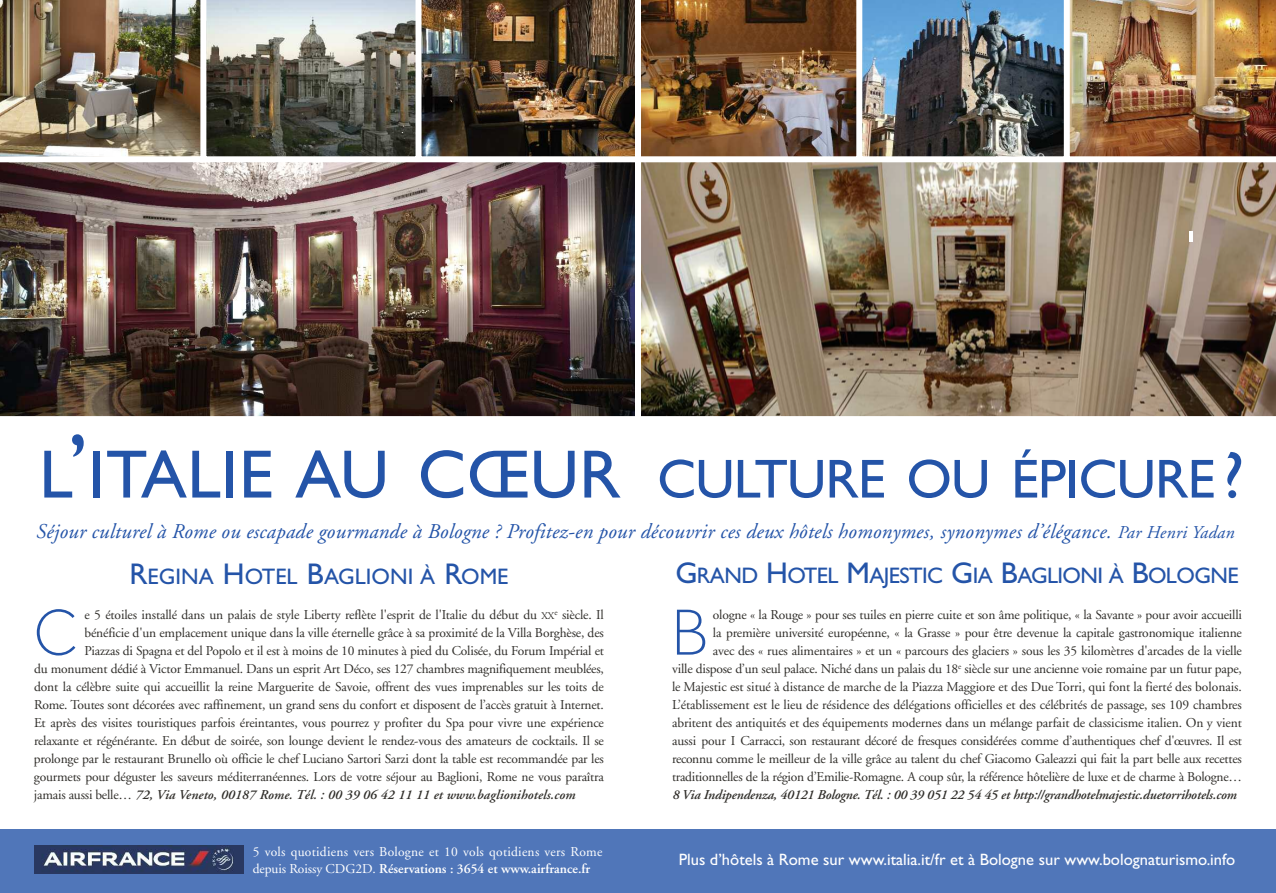
<style>
.page{position:relative;width:1276px;height:893px;background:#fff}
.page>*{position:absolute;margin:0;border:0;box-sizing:border-box;transform-origin:0 0}
.t1{font:300 61.5px "Nobel";color:#2454a8}
.t2{font:55.2px "Gill Sans Std";letter-spacing:-.015em;color:#2454a8}
.t3{font:22.5px "Gill Sans Std";letter-spacing:-.025em;color:#2454a8}
.t4{font:22.5px "Gill Sans Std";color:#2454a8}
.t5{font:italic 21px "Adobe Garamond";letter-spacing:.01em;color:#2454a8}
.t6{font:16.5px "Gill Sans Std";color:#fff}
.t7{font:13.5px/18px "Adobe Garamond";letter-spacing:-.015em;color:#302e2a;text-align:right}
.t8{font:13.5px/17.7px "Adobe Garamond";letter-spacing:.02em;color:#fff}
.t9{font:italic 600 13.5px "Adobe Garamond";letter-spacing:-.01em;color:#302e2a}
.t10{font:italic 600 13.5px "Adobe Garamond";letter-spacing:.01em;color:#302e2a}
.s1{font-size:68.7px}
.s2{font-size:91.5px}
.s3{font-size:66px}
.s4{font-size:18px}
.s5{font-size:30px}
.s6{font-size:10.2px}
.s7{font-weight:400;font-style:normal}
.s8{font-weight:600}
</style>
<div class="page">
<img style="left:641px;top:162px;width:635px;height:255px">
<img style="left:0;top:162px;width:635px;height:255px">
<hr style="left:1189px;top:231px;width:4px;height:10px;background:#fff">
<div style="left:0;top:829px;width:1276px;height:64px;background:#5076b9"></div>
<img style="left:34px;top:846px;width:210px;height:27px">
<img style="left:0;top:0;width:1276px;height:157px">
<h2 class="t2" style="left:39px;top:458px;width:1206px"><span class="s1">L</span><span class="s2">’</span><span class="s1">ITALIE AU CŒUR</span> CULTURE OU ÉPICURE<span class="s3">?</span></h2>
<h3 class="t5" style="left:36px;top:523px;width:1199px">Séjour culturel à Rome ou escapade gourmande à Bologne ? Profitez-en pour découvrir ces deux hôtels homonymes, synonymes d’élégance. <span class="s4">Par Henri Yadan</span></h3>
<h3 class="t4" style="left:129px;top:567px;width:381px"><span class="s5">R</span>EGINA <span class="s5">H</span>OTEL <span class="s5">B</span>AGLIONI À <span class="s5">R</span>OME</h3>
<h3 class="t3" style="left:675px;top:567px;width:565px"><span class="s5">G</span>RAND <span class="s5">H</span>OTEL <span class="s5">M</span>AJESTIC <span class="s5">G</span>IA <span class="s5">B</span>AGLIONI À <span class="s5">B</span>OLOGNE</h3>
<h1 class="t1" style="left:34px;top:610px;width:45px">C</h1>
<p class="t7" style="left:84px;top:607px;width:521px">e 5 étoiles installé dans un palais de style Liberty reflète l'esprit de l'Italie du début du <span class="s6">XX</span><sup>e</sup> siècle. Il</p>
<p class="t7" style="left:84px;top:625px;width:521px">bénéficie d'un emplacement unique dans la ville éternelle grâce à sa proximité de la Villa Borghèse, des</p>
<p class="t7" style="left:84px;top:643px;width:521px">Piazzas di Spagna et del Popolo et il est à moins de 10 minutes à pied du Colisée, du Forum Impérial et</p>
<p class="t7" style="left:34px;top:661px;width:571px">du monument dédié à Victor Emmanuel. Dans un esprit Art Déco, ses 127 chambres magnifiquement meublées,</p>
<p class="t7" style="left:34px;top:679px;width:571px">dont la célèbre suite qui accueillit la reine Marguerite de Savoie, offrent des vues imprenables sur les toits de</p>
<p class="t7" style="left:34px;top:697px;width:571px">Rome. Toutes sont décorées avec raffinement, un grand sens du confort et disposent de l’accès gratuit à Internet.</p>
<p class="t7" style="left:34px;top:715px;width:571px">Et après des visites touristiques parfois éreintantes, vous pourrez y profiter du Spa pour vivre une expérience</p>
<p class="t7" style="left:34px;top:733px;width:571px">relaxante et régénérante. En début de soirée, son lounge devient le rendez-vous des amateurs de cocktails. Il se</p>
<p class="t7" style="left:34px;top:751px;width:571px">prolonge par le restaurant Brunello où officie le chef Luciano Sartori Sarzi dont la table est recommandée par les</p>
<p class="t7" style="left:34px;top:769px;width:571px">gourmets pour déguster les saveurs méditerranéennes. Lors de votre séjour au Baglioni, Rome ne vous paraîtra</p>
<p class="t10" style="left:34px;top:789px;width:542px"><span class="s7">jamais aussi belle…</span> 72, Via Veneto, 00187 Rome. Tél. : 00 39 06 42 11 11 et www.baglionihotels.com</p>
<p class="t7" style="left:672px;top:606px;width:571px">ologne « la Rouge » pour ses tuiles en pierre cuite et son âme politique, « la Savante » pour avoir accueilli<br>la première université européenne, « la Grasse » pour être devenue la capitale gastronomique italienne<br>avec des « rues alimentaires » et un « parcours des glaciers » sous les 35 kilomètres d'arcades de la vielle<br>ville dispose d’un seul palace. Niché dans un palais du 18<sup>e</sup> siècle sur une ancienne voie romaine par un futur pape, le Majestic est situé à distance de marche de la Piazza Maggiore et des Due Torri, qui font la fierté des bolonais.<br>L’établissement est le lieu de résidence des délégations officielles et des célébrités de passage, ses 109 chambres abritent des antiquités et des équipements modernes dans un mélange parfait de classicisme italien. On y vient aussi pour I Carracci, son restaurant décoré de fresques considérées comme d’authentiques chef d'œuvres. Il est reconnu comme le meilleur de la ville grâce au talent du chef Giacomo Galeazzi qui fait la part belle aux recettes traditionnelles de la région d’Emilie-Romagne. A coup sûr, la référence hôtelière de luxe et de charme à Bologne…</p>
<p class="t9" style="left:672px;top:789px;width:566px">8 Via Indipendenza, 40121 Bologne. Tél. : 00 39 051 22 54 45 et http://grandhotelmajestic.duetorrihotels.com</p>
<h1 class="t1" style="left:672px;top:610px;width:37px">B</h1>
<p class="t8" style="left:253px;top:844px;width:351px">5 vols quotidiens vers Bologne et 10 vols qotidiens vers Rome depuis Roissy CDG2D. <span class="s8">Réservations : 3654 et www.airfrance.fr</span></p>
<p class="t6" style="left:679px;top:853px;width:558px">Plus d’hôtels à Rome sur www.italia.it/fr et à Bologne sur www.bolognaturismo.info</p>
</div>
